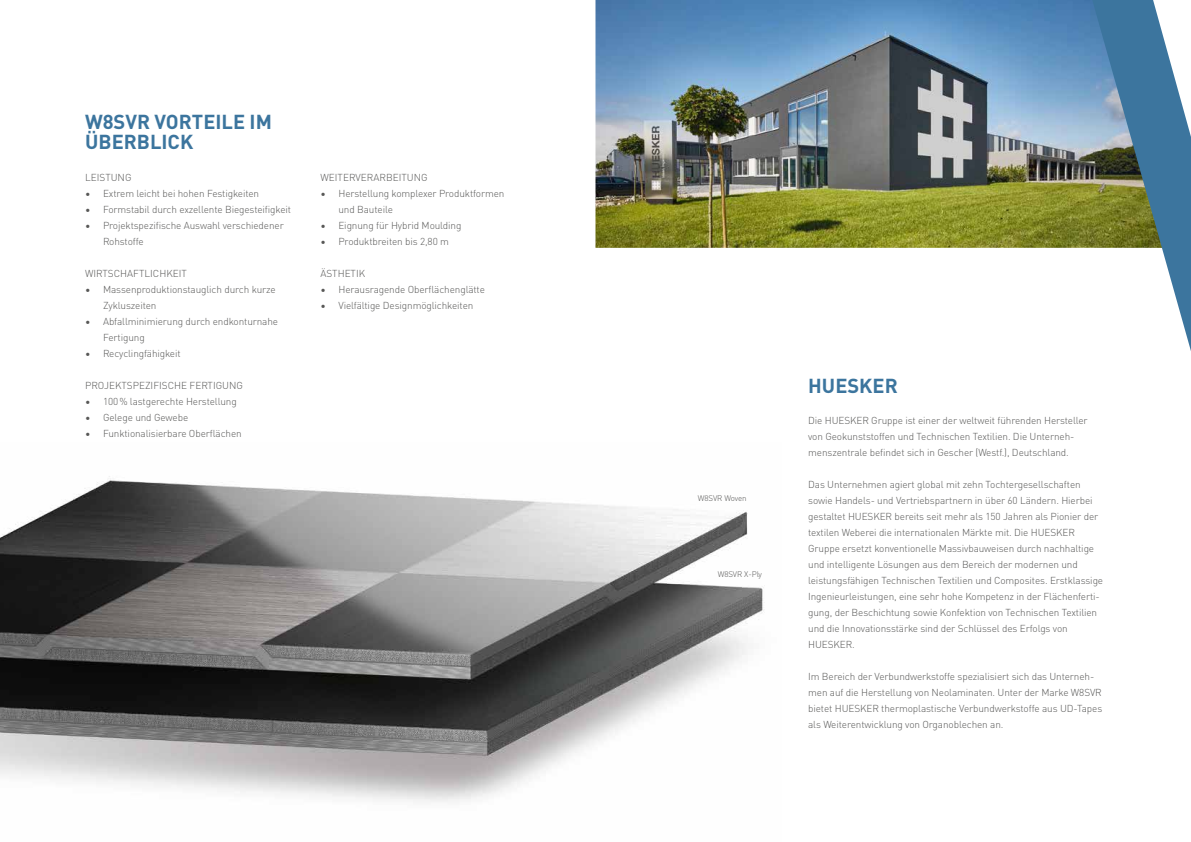
<style>
.page{position:relative;width:1191px;height:842px;background:#fff}
.page>*{position:absolute;margin:0;border:0;box-sizing:border-box;transform-origin:0 0}
.t1{font:700 20px/20px "DIN Pro";color:#3c759e}
.t2{font:300 10px/16px "DIN Pro";letter-spacing:-.01em;color:#575756}
.t3{font:300 8px "DIN Pro";letter-spacing:-.01em;color:#575756}
</style>
<div class="page">
<img style="left:0;top:476px;width:764px;height:326px">
<img style="left:595px;top:0;width:497px;height:248px">
<svg style="left:1092px;top:0;width:99px;height:351px"></svg>
<h1 class="t1" style="left:85px;top:111px;width:188px">W8SVR VORTEILE IM<br>ÜBERBLICK</h1>
<p class="t2" style="left:85px;top:169px;width:48px">LEISTUNG</p>
<p class="t2" style="left:85px;top:185px;width:176px">• Extrem leicht bei hohen Festigkeiten</p>
<p class="t2" style="left:85px;top:201px;width:207px">• Formstabil durch exzellente Biegesteifigkeit</p>
<p class="t2" style="left:103px;top:217px;width:182px;text-indent:-18px">• Projektspezifische Auswahl verschiedener<br>Rohstoffe</p>
<p class="t2" style="left:85px;top:265px;width:103px">WIRTSCHAFTLICHKEIT</p>
<p class="t2" style="left:103px;top:281px;width:174px;text-indent:-18px">• Massenproduktionstauglich durch kurze<br>Zykluszeiten</p>
<p class="t2" style="left:103px;top:313px;width:177px;text-indent:-18px">• Abfallminimierung durch endkonturnahe<br>Fertigung</p>
<p class="t2" style="left:85px;top:345px;width:97px">• Recyclingfähigkeit</p>
<p class="t2" style="left:85px;top:377px;width:159px">PROJEKTSPEZIFISCHE FERTIGUNG</p>
<p class="t2" style="left:85px;top:393px;width:153px">• 100% lastgerechte Herstellung</p>
<p class="t2" style="left:85px;top:409px;width:105px">• Gelege und Gewebe</p>
<p class="t2" style="left:85px;top:425px;width:158px">• Funktionalisierbare Oberflächen</p>
<p class="t2" style="left:320px;top:169px;width:109px">WEITERVERARBEITUNG</p>
<p class="t2" style="left:338px;top:185px;width:168px;text-indent:-18px">• Herstellung komplexer Produktformen und Bauteile</p>
<p class="t2" style="left:320px;top:217px;width:143px">• Eignung für Hybrid Moulding</p>
<p class="t2" style="left:320px;top:233px;width:130px">• Produktbreiten bis 2,80 m</p>
<p class="t2" style="left:320px;top:265px;width:46px">ÄSTHETIK</p>
<p class="t2" style="left:320px;top:281px;width:166px">• Herausragende Oberflächenglätte</p>
<p class="t2" style="left:320px;top:297px;width:154px">• Vielfältige Designmöglichkeiten</p>
<p class="t3" style="left:698px;top:492px;width:50px">W8SVR Woven</p>
<p class="t3" style="left:717px;top:568px;width:46px">W8SVR X-Ply</p>
<h1 class="t1" style="left:808px;top:375px;width:91px">HUESKER</h1>
<p class="t2" style="left:808px;top:412px;width:281px">Die HUESKER Gruppe ist einer der weltweit führenden Hersteller von Geokunststoffen und Technischen Textilien. Die Unterneh&shy;menszentrale befindet sich in Gescher (Westf.), Deutschland.</p>
<p class="t2" style="left:808px;top:476px;width:296px">Das Unternehmen agiert global mit zehn Tochtergesellschaften sowie Handels- und Vertriebspartnern in über 60 Ländern. Hierbei gestaltet HUESKER bereits seit mehr als 150 Jahren als Pionier der textilen Weberei die internationalen Märkte mit. Die HUESKER Gruppe ersetzt konventionelle Massivbauweisen durch nachhaltige und intelligente Lösungen aus dem Bereich der modernen und leistungsfähigen Technischen Textilien und Composites. Erstklassige Ingenieurleistungen, eine sehr hohe Kompetenz in der Flächenferti&shy;gung, der Beschichtung sowie Konfektion von Technischen Textilien und die Innovationsstärke sind der Schlüssel des Erfolgs von HUESKER.</p>
<p class="t2" style="left:808px;top:668px;width:296px">Im Bereich der Verbundwerkstoffe spezialisiert sich das Unterneh&shy;men auf die Herstellung von Neolaminaten. Unter der Marke W8SVR bietet HUESKER thermoplastische Verbundwerkstoffe aus UD-Tapes als Weiterentwicklung von Organoblechen an.</p>
</div>
